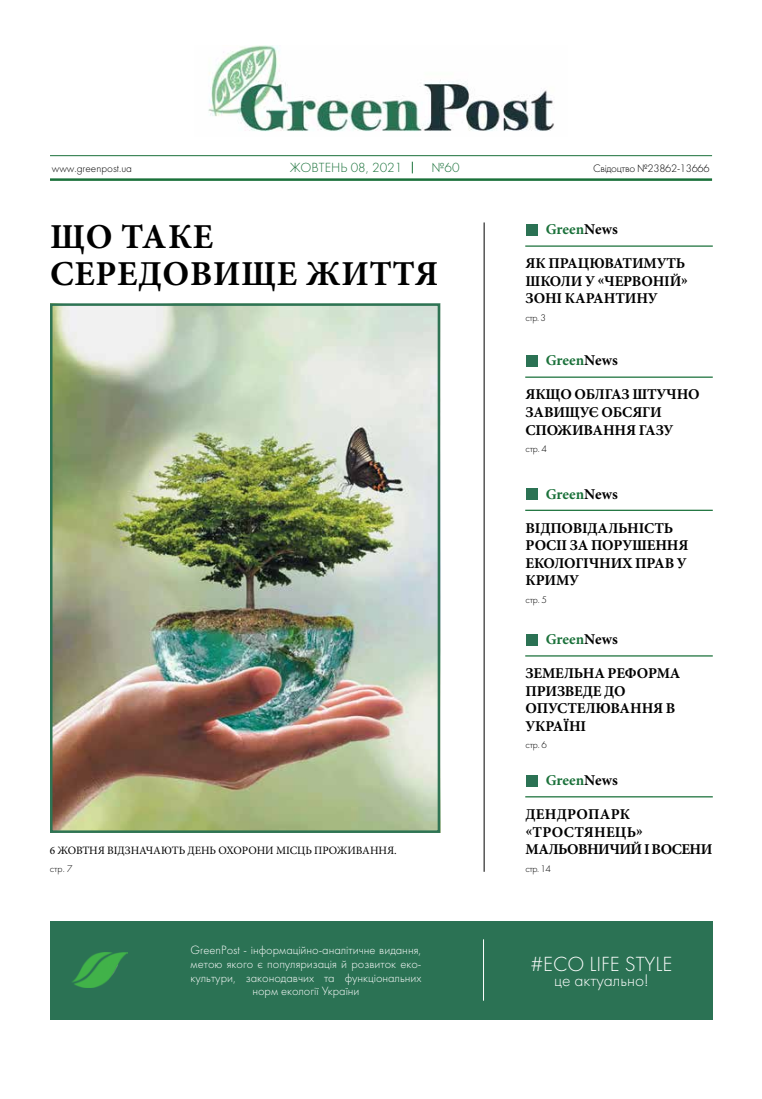
<style>
.page{position:relative;width:762px;height:1099px;background:#fff}
.page>*{position:absolute;margin:0;border:0;box-sizing:border-box;transform-origin:0 0}
.t1{font:700 35px/37.5px "Minion Pro";letter-spacing:.02em;color:#000}
.t2{font:21.25px "Futura Light C";color:#fff}
.t3{font:17.5px "Futura Light C";color:#fff}
.t4{font:700 15px/17.5px "Minion Pro";letter-spacing:-.015em;color:#000}
.t5{font:700 15px "Minion Pro";letter-spacing:-.005em;color:#1a713a}
.t6{font:700 15px/17.5px "Minion Pro";letter-spacing:.005em;color:#000}
.t7{font:13.75px "Futura Light C";color:#1a713a}
.t8{font:12.5px/13.8px "Futura Light C";color:#fff;text-align:center}
.t9{font:11.25px "Minion Pro";letter-spacing:-.005em;color:#000}
.t10{font:11.25px "Futura Light C";letter-spacing:-.025em;color:#000}
.t11{font:11.25px "Futura Light C";color:#000}
.t12{font:10px "Futura Light C";letter-spacing:-.025em;color:#000}
.s1{color:#000}
</style>
<div class="page">
<hr style="left:50px;top:155px;width:662px;height:1px;background:#1a713a">
<hr style="left:50px;top:178px;width:662px;height:3px;background:#1a713a">
<img style="left:208px;top:45px;width:346px;height:87px">
<img style="left:53px;top:306px;width:384px;height:523px">
<div style="left:50px;top:303px;width:390px;height:529px;border:2px solid #2e7454"></div>
<hr style="left:525px;top:245px;width:188px;height:2px;background:#1a713a">
<div style="left:526px;top:224px;width:11px;height:12px;background:#2b7254"></div>
<hr style="left:484px;top:222px;width:1px;height:649px;background:#000">
<hr style="left:525px;top:796px;width:188px;height:1px;background:#1a713a">
<div style="left:526px;top:775px;width:11px;height:11px;background:#2b7254"></div>
<hr style="left:525px;top:509px;width:188px;height:2px;background:#1a713a">
<div style="left:526px;top:488px;width:11px;height:12px;background:#2b7254"></div>
<hr style="left:525px;top:655px;width:188px;height:1px;background:#1a713a">
<div style="left:526px;top:634px;width:11px;height:11px;background:#2b7254"></div>
<hr style="left:525px;top:376px;width:188px;height:2px;background:#1a713a">
<div style="left:526px;top:355px;width:11px;height:12px;background:#2b7254"></div>
<div style="left:50px;top:920px;width:662px;height:99px;background:#2b7254"></div>
<img style="left:72px;top:952px;width:56px;height:35px">
<hr style="left:483px;top:939px;width:1px;height:61px;background:#fff">
<p class="t11" style="left:52px;top:163px;width:82px">www.greenpost.ua</p>
<p class="t7" style="left:290px;top:160px;width:114px">ЖОВТЕНЬ 08, 2021</p>
<p class="t7" style="left:432px;top:160px;width:29px">№60</p>
<p class="t10" style="left:593px;top:162px;width:118px">Свідоцтво №23862-13666</p>
<h1 class="t1" style="left:50px;top:217px;width:390px">ЩО ТАКЕ<br>СЕРЕДОВИЩЕ ЖИТТЯ</h1>
<p class="t9" style="left:50px;top:843px;width:348px">6 ЖОВТНЯ ВІДЗНАЧАЮТЬ ДЕНЬ ОХОРОНИ МІСЦЬ ПРОЖИВАННЯ.</p>
<p class="t12" style="left:50px;top:863px;width:24px">стр. 7</p>
<p class="t8" style="left:191px;top:943px;width:232px">GreenPost - інформаційно-аналітичне видання, метою якого є популяризація й розвиток еко&shy;культури, законодавчих та функціональних норм екології України</p>
<p class="t5" style="left:546px;top:219px;width:73px">Green<span class="s1">News</span></p>
<p class="t4" style="left:525px;top:255px;width:164px">ЯК ПРАЦЮВАТИМУТЬ<br>ШКОЛИ У «ЧЕРВОНІЙ»<br>ЗОНІ КАРАНТИНУ</p>
<p class="t12" style="left:525px;top:312px;width:22px">стр. 3</p>
<p class="t5" style="left:546px;top:350px;width:73px">Green<span class="s1">News</span></p>
<p class="t4" style="left:525px;top:386px;width:176px">ЯКЩО ОБЛГАЗ ШТУЧНО<br>ЗАВИЩУЄ ОБСЯГИ<br>СПОЖИВАННЯ ГАЗУ</p>
<p class="t12" style="left:525px;top:443px;width:23px">стр. 4</p>
<p class="t5" style="left:546px;top:483px;width:73px">Green<span class="s1">News</span></p>
<p class="t4" style="left:525px;top:519px;width:164px">ВІДПОВІДАЛЬНІСТЬ<br>РОСІІ ЗА ПОРУШЕННЯ<br>ЕКОЛОГІЧНИХ ПРАВ У<br>КРИМУ</p>
<p class="t12" style="left:525px;top:594px;width:23px">стр. 5</p>
<p class="t5" style="left:546px;top:629px;width:73px">Green<span class="s1">News</span></p>
<p class="t4" style="left:525px;top:664px;width:156px">ЗЕМЕЛЬНА РЕФОРМА<br>ПРИЗВЕДЕ ДО<br>ОПУСТЕЛЮВАННЯ В<br>УКРАЇНІ</p>
<p class="t12" style="left:525px;top:739px;width:23px">стр. 6</p>
<p class="t5" style="left:546px;top:769px;width:73px">Green<span class="s1">News</span></p>
<p class="t6" style="left:525px;top:805px;width:188px">ДЕНДРОПАРК «ТРОСТЯНЕЦЬ»<br>МАЛЬОВНИЧИЙ І ВОСЕНИ</p>
<p class="t12" style="left:525px;top:863px;width:27px">стр. 14</p>
<h2 class="t2" style="left:530px;top:952px;width:143px">#ECO LIFE STYLE</h2>
<p class="t3" style="left:554px;top:970px;width:96px">це актуально!</p>
</div>
